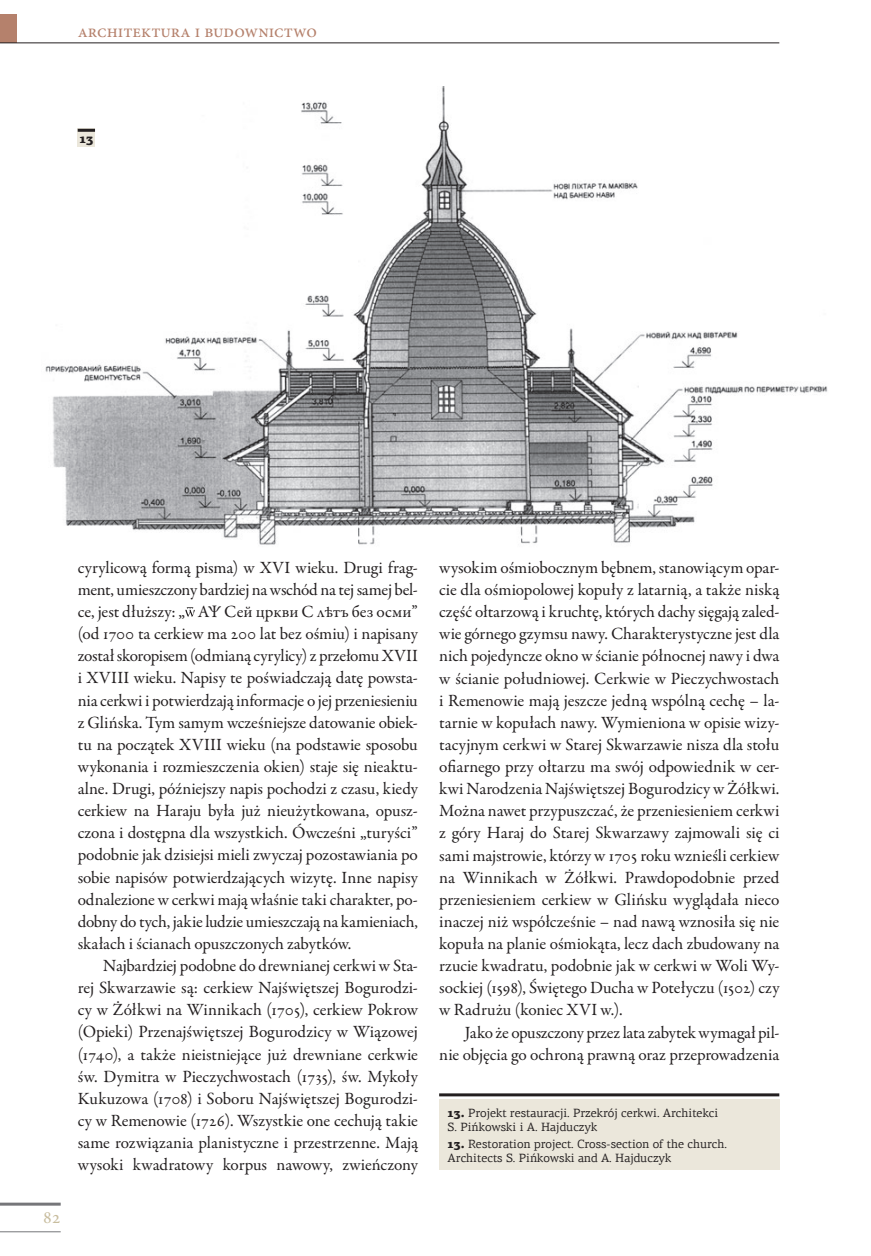
<style>
.page{position:relative;width:871px;height:1256px;background:#fff}
.page>*{position:absolute;margin:0;border:0;box-sizing:border-box;transform-origin:0 0}
.t1{font:18px "Minion Pro";color:#b5816c}
.t2{font:18px "Minion Pro";color:#c8bd9e}
.t3{font:17.25px/22px "Garamond Premr Pro";letter-spacing:-.005em;color:#231f20;text-align:justify}
.t4{font:900 12.75px "PF Agora Serif Pro";color:#231f20}
.t5{font:12px/13.4px "PF Agora Serif Pro";color:#231f20}
.s1{font-weight:900}
</style>
<div class="page">
<hr style="left:0;top:1202px;width:61px;height:3px;background:#757679">
<hr style="left:0;top:1231px;width:61px;height:1px;background:#757679">
<div style="left:0;top:14px;width:17px;height:29px;background:#b5816c"></div>
<hr style="left:0;top:43px;width:779px;height:1px;background:#231f20">
<svg style="left:185px;top:607px;width:10px;height:10px"></svg>
<div style="left:439px;top:1099px;width:340px;height:71px;background:#ebe7db"></div>
<hr style="left:439px;top:1093px;width:340px;height:3px;background:#231f20">
<img style="left:45px;top:86px;width:783px;height:459px">
<div style="left:78px;top:129px;width:17px;height:18px;background:#ebe7db"></div>
<hr style="left:78px;top:129px;width:17px;height:3px;background:#231f20">
<p class="t1" style="left:78px;top:20px;width:241px">architektura i budownictwo</p>
<p class="t4" style="left:79px;top:130px;width:15px">13</p>
<p class="t2" style="left:43px;top:1206px;width:19px">82</p>
<p class="t3" style="left:78px;top:557px;width:342px">cyrylicową formą pisma) w XVI wieku. Drugi frag&shy;ment, umieszczony bardziej na wschód na tej samej bel&shy;ce, jest dłuższy: „ АΨ Сей цркви С лѣтъ без осми” (od 1700 ta cerkiew ma 200 lat bez ośmiu) i napisany został skoropisem (odmianą cyrylicy) z przełomu XVII i XVIII wieku. Napisy te poświadczają datę powsta&shy;nia cerkwi i potwierdzają informacje o jej przeniesieniu z Glińska. Tym samym wcześniejsze datowanie obiek&shy;tu na początek XVIII wieku (na podstawie sposobu wykonania i rozmieszczenia okien) staje się nieaktu&shy;alne. Drugi, późniejszy napis pochodzi z czasu, kiedy cerkiew na Haraju była już nieużytkowana, opusz&shy;czona i dostępna dla wszystkich. Ówcześni „turyści” podobnie jak dzisiejsi mieli zwyczaj pozostawiania po sobie napisów potwierdzających wizytę. Inne napisy odnalezione w cerkwi mają właśnie taki charakter, po&shy;dobny do tych, jakie ludzie umieszczają na kamieniach, skałach i ścianach opuszczonych zabytków.</p>
<p class="t3" style="left:78px;top:955px;width:342px;text-indent:25px">Najbardziej podobne do drewnianej cerkwi w Sta&shy;rej Skwarzawie są: cerkiew Najświętszej Bogurodzi&shy;cy w Żółkwi na Winnikach (1705), cerkiew Pokrow (Opieki) Przenajświętszej Bogurodzicy w Wiązowej (1740), a także nieistniejące już drewniane cerkwie św. Dymitra w Pieczychwostach (1735), św. Mykoły Kukuzowa (1708) i Soboru Najświętszej Bogurodzi&shy;cy w Remenowie (1726). Wszystkie one cechują takie same rozwiązania planistyczne i przestrzenne. Mają wysoki kwadratowy korpus nawowy, zwieńczony</p>
<p class="t3" style="left:439px;top:557px;width:342px">wysokim ośmiobocznym bębnem, stanowiącym opar&shy;cie dla ośmiopolowej kopuły z latarnią, a także niską część ołtarzową i kruchtę, których dachy sięgają zaled&shy;wie górnego gzymsu nawy. Charakterystyczne jest dla nich pojedyncze okno w ścianie północnej nawy i dwa w ścianie południowej. Cerkwie w Pieczychwostach i Remenowie mają jeszcze jedną wspólną cechę – la&shy;tarnie w kopułach nawy. Wymieniona w opisie wizy&shy;tacyjnym cerkwi w Starej Skwarzawie nisza dla stołu ofiarnego przy ołtarzu ma swój odpowiednik w cer&shy;kwi Narodzenia Najświętszej Bogurodzicy w Żółkwi.<br>Można nawet przypuszczać, że przeniesieniem cerkwi z góry Haraj do Starej Skwarzawy zajmowali się ci sami majstrowie, którzy w 1705 roku wznieśli cerkiew na Winnikach w Żółkwi. Prawdopodobnie przed przeniesieniem cerkiew w Glińsku wyglądała nieco inaczej niż współcześnie – nad nawą wznosiła się nie kopuła na planie ośmiokąta, lecz dach zbudowany na rzucie kwadratu, podobnie jak w cerkwi w Woli Wy&shy;sockiej (1598), Świętego Ducha w Potełyczu (1502) czy w Radrużu (koniec XVI w.).</p>
<p class="t3" style="left:439px;top:1021px;width:342px;text-align:right">Jako że opuszczony przez lata zabytek wymagał pil-<br>nie objęcia go ochroną prawną oraz przeprowadzenia</p>
<p class="t5" style="left:448px;top:1106px;width:272px"><span class="s1">13.</span> Projekt restauracji. Przekrój cerkwi. Architekci<br>S. Pińkowski i A. Hajduczyk</p>
<p class="t5" style="left:448px;top:1137px;width:281px"><span class="s1">13.</span> Restoration project. Cross-section of the church.<br>Architects S. Pińkowski and A. Hajduczyk</p>
</div>
